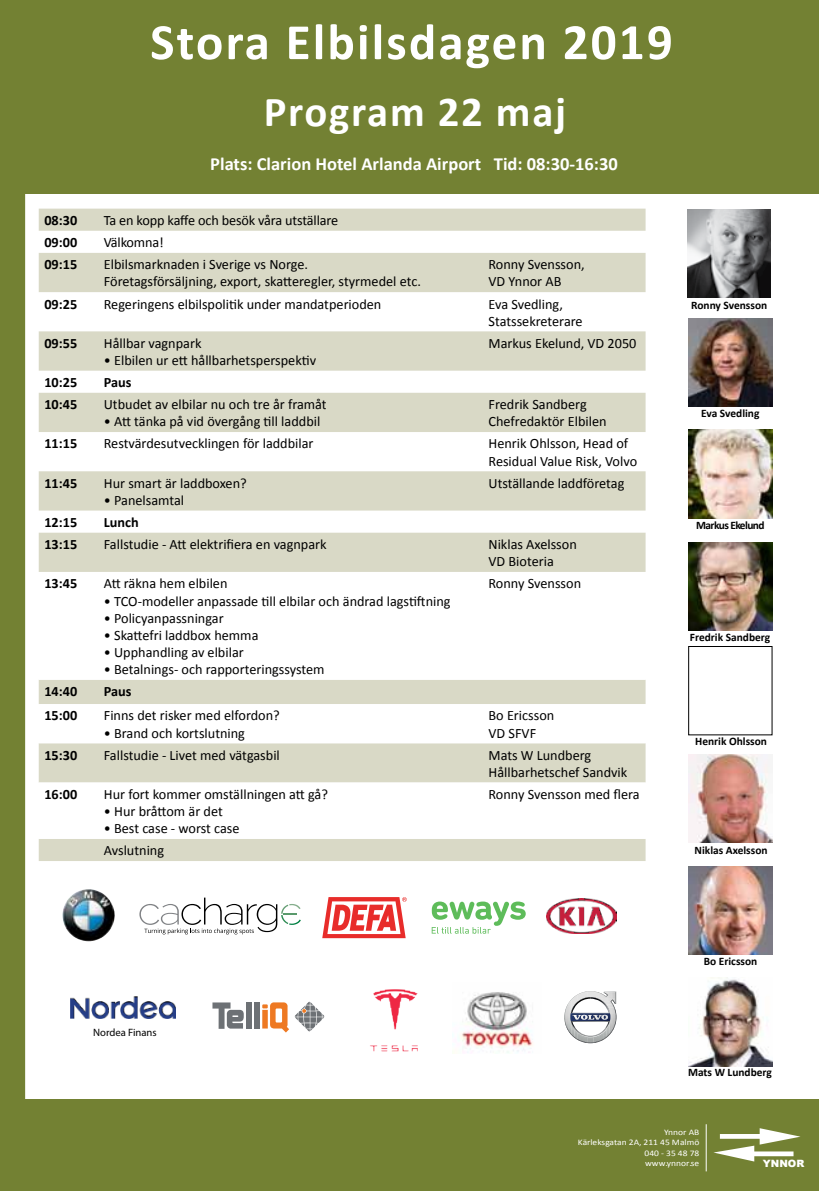
<style>
.page{position:relative;width:819px;height:1191px;background:#fff}
.page>*{position:absolute;margin:0;border:0;box-sizing:border-box;transform-origin:0 0}
.t1{font:700 51.45px "Calibri";letter-spacing:.04em;color:#fff}
.t2{font:700 42.88px "Calibri";letter-spacing:.04em;color:#fff}
.t3{font:700 18.55px "Calibri";color:#fff}
.t4{font:14.35px/17.2px "Calibri";color:#000}
.t5{font:700 14.35px "Calibri";color:#000}
.t6{font:700 11.38px "Calibri";color:#000}
.t7{font:700 11.38px "Calibri";letter-spacing:-.05em;color:#000}
.t8{font:10.67px "Myriad Pro";color:#000}
.t9{font:900 9.97px "Arial";color:#fff}
.t10{font:8.58px/10.5px "Calibri";color:#fff;text-align:right;scale:1.11 1}
</style>
<div class="page">
<div style="left:0;top:0;width:819px;height:194px;background:#738133"></div>
<svg style="left:39px;top:209px;width:606px;height:652px;fill:#d9d9c6"></svg>
<svg style="left:39px;top:572px;width:606px;height:267px"></svg>
<div style="left:25px;top:1099px;width:794px;height:92px;background:#738133"></div>
<img style="left:687px;top:209px;width:84px;height:88px">
<hr style="left:705px;top:1124px;width:1px;height:47px;background:#fff">
<svg style="left:713px;top:1128px;width:87px;height:33px"></svg>
<img style="left:688px;top:542px;width:84px;height:88px">
<img style="left:688px;top:318px;width:84px;height:88px">
<img style="left:688px;top:430px;width:84px;height:88px">
<img style="left:689px;top:977px;width:83px;height:89px">
<img style="left:689px;top:754px;width:83px;height:89px">
<img style="left:689px;top:866px;width:83px;height:88px">
<div style="left:688px;top:646px;width:84px;height:89px;border:1px solid #000"></div>
<svg style="left:564px;top:991px;width:52px;height:52px"></svg>
<img style="left:546px;top:898px;width:70px;height:35px">
<img style="left:62px;top:889px;width:53px;height:52px">
<svg style="left:322px;top:897px;width:85px;height:41px"></svg>
<svg style="left:139px;top:897px;width:162px;height:37px"></svg>
<img style="left:452px;top:992px;width:81px;height:61px">
<div style="left:246px;top:1002px;width:5px;height:26px;background:#6d7175"></div>
<div style="left:254px;top:1002px;width:5px;height:26px;background:#6d7175"></div>
<svg style="left:262px;top:1002px;width:27px;height:30px"></svg>
<svg style="left:212px;top:1002px;width:32px;height:26px"></svg>
<svg style="left:295px;top:1001px;width:29px;height:30px"></svg>
<svg style="left:431px;top:901px;width:94px;height:32px"></svg>
<img style="left:70px;top:996px;width:105px;height:22px">
<img style="left:370px;top:989px;width:48px;height:63px">
<div style="left:0;top:131px;width:25px;height:1060px;background:#738133"></div>
<h1 class="t1" style="left:150px;top:9px;width:524px">Stora Elbilsdagen 2019</h1>
<h2 class="t2" style="left:264px;top:84px;width:304px">Program 22 maj</h2>
<p class="t3" style="left:210px;top:152px;width:409px">Plats: Clarion Hotel Arlanda Airport Tid: 08:30-16:30</p>
<p class="t5" style="left:44px;top:211px;width:34px">08:30</p>
<p class="t4" style="left:104px;top:212px;width:236px">Ta en kopp kaffe och besök våra utställare</p>
<p class="t5" style="left:44px;top:233px;width:34px">09:00</p>
<p class="t4" style="left:104px;top:234px;width:62px">Välkomna!</p>
<p class="t5" style="left:44px;top:255px;width:34px">09:15</p>
<p class="t4" style="left:104px;top:256px;width:318px">Elbilsmarknaden i Sverige vs Norge.<br>Företagsförsäljning, export, skatteregler, styrmedel etc.</p>
<p class="t4" style="left:488px;top:256px;width:98px">Ronny Svensson,<br>VD Ynnor AB</p>
<p class="t5" style="left:44px;top:295px;width:34px">09:25</p>
<p class="t4" style="left:104px;top:295px;width:279px">Regeringens elbilspolitik under mandatperioden</p>
<p class="t4" style="left:488px;top:295px;width:96px">Eva Svedling,<br>Statssekreterare</p>
<p class="t5" style="left:44px;top:334px;width:34px">09:55</p>
<p class="t4" style="left:104px;top:334px;width:99px">Hållbar vagnpark</p>
<p class="t4" style="left:104px;top:352px;width:214px">• Elbilen ur ett hållbarhetsperspektiv</p>
<p class="t4" style="left:488px;top:334px;width:149px">Markus Ekelund, VD 2050</p>
<p class="t5" style="left:44px;top:373px;width:34px">10:25</p>
<p class="t5" style="left:104px;top:373px;width:29px">Paus</p>
<p class="t5" style="left:44px;top:395px;width:34px">10:45</p>
<p class="t4" style="left:104px;top:396px;width:224px">Utbudet av elbilar nu och tre år framåt</p>
<p class="t4" style="left:104px;top:413px;width:218px">• Att tänka på vid övergång till laddbil</p>
<p class="t4" style="left:488px;top:396px;width:119px">Fredrik Sandberg<br>Chefredaktör Elbilen</p>
<p class="t5" style="left:44px;top:434px;width:34px">11:15</p>
<p class="t4" style="left:104px;top:435px;width:211px">Restvärdesutvecklingen för laddbilar</p>
<p class="t4" style="left:488px;top:435px;width:150px">Henrik Ohlsson, Head of<br>Residual Value Risk, Volvo</p>
<p class="t5" style="left:44px;top:474px;width:34px">11:45</p>
<p class="t4" style="left:104px;top:474px;width:144px">Hur smart är laddboxen?</p>
<p class="t4" style="left:104px;top:491px;width:82px">• Panelsamtal</p>
<p class="t4" style="left:488px;top:474px;width:137px">Utställande laddföretag</p>
<p class="t5" style="left:44px;top:513px;width:34px">12:15</p>
<p class="t5" style="left:104px;top:513px;width:36px">Lunch</p>
<p class="t5" style="left:44px;top:535px;width:34px">13:15</p>
<p class="t4" style="left:104px;top:536px;width:224px">Fallstudie - Att elektrifiera en vagnpark</p>
<p class="t4" style="left:488px;top:536px;width:90px">Niklas Axelsson<br>VD Bioteria</p>
<p class="t5" style="left:44px;top:574px;width:34px">13:45</p>
<p class="t4" style="left:104px;top:575px;width:125px">Att räkna hem elbilen</p>
<p class="t4" style="left:104px;top:592px;width:348px">• TCO-modeller anpassade till elbilar och ändrad lagstiftning</p>
<p class="t4" style="left:104px;top:609px;width:121px">• Policyanpassningar</p>
<p class="t4" style="left:104px;top:626px;width:156px">• Skattefri laddbox hemma</p>
<p class="t4" style="left:104px;top:643px;width:141px">• Upphandling av elbilar</p>
<p class="t4" style="left:104px;top:660px;width:222px">• Betalnings- och rapporteringssystem</p>
<p class="t4" style="left:488px;top:575px;width:94px">Ronny Svensson</p>
<p class="t5" style="left:44px;top:682px;width:34px">14:40</p>
<p class="t5" style="left:104px;top:682px;width:29px">Paus</p>
<p class="t5" style="left:44px;top:706px;width:34px">15:00</p>
<p class="t4" style="left:104px;top:707px;width:177px">Finns det risker med elfordon?</p>
<p class="t4" style="left:104px;top:724px;width:143px">• Brand och kortslutning</p>
<p class="t4" style="left:488px;top:707px;width:67px">Bo Ericsson<br>VD SFVF</p>
<p class="t5" style="left:44px;top:745px;width:34px">15:30</p>
<p class="t4" style="left:104px;top:746px;width:177px">Fallstudie - Livet med vätgasbil</p>
<p class="t4" style="left:488px;top:746px;width:140px">Mats W Lundberg<br>Hållbarhetschef Sandvik</p>
<p class="t5" style="left:44px;top:785px;width:34px">16:00</p>
<p class="t4" style="left:104px;top:785px;width:226px">Hur fort kommer omställningen att gå?</p>
<p class="t4" style="left:104px;top:802px;width:120px">• Hur bråttom är det</p>
<p class="t4" style="left:104px;top:820px;width:137px">• Best case - worst case</p>
<p class="t4" style="left:488px;top:785px;width:153px">Ronny Svensson med flera</p>
<p class="t4" style="left:104px;top:842px;width:62px">Avslutning</p>
<p class="t6" style="left:691px;top:298px;width:78px">Ronny Svensson</p>
<p class="t6" style="left:701px;top:406px;width:60px">Eva Svedling</p>
<p class="t7" style="left:696px;top:518px;width:70px">Markus Ekelund</p>
<p class="t6" style="left:689px;top:630px;width:82px">Fredrik Sandberg</p>
<p class="t6" style="left:695px;top:734px;width:73px">Henrik Ohlsson</p>
<p class="t6" style="left:694px;top:842px;width:75px">Niklas Axelsson</p>
<p class="t8" style="left:93px;top:1026px;width:65px">Nordea Finans</p>
<p class="t6" style="left:703px;top:954px;width:55px">Bo Ericsson</p>
<p class="t6" style="left:688px;top:1065px;width:85px">Mats W Lundberg</p>
<p class="t10" style="left:577px;top:1126px;width:111px">Ynnor AB<br>Kärleksgatan 2A, 211 45 Malmö<br>040 - 35 48 78<br>www.ynnor.se</p>
<p class="t9" style="left:762px;top:1156px;width:43px">YNNOR</p>
</div>
